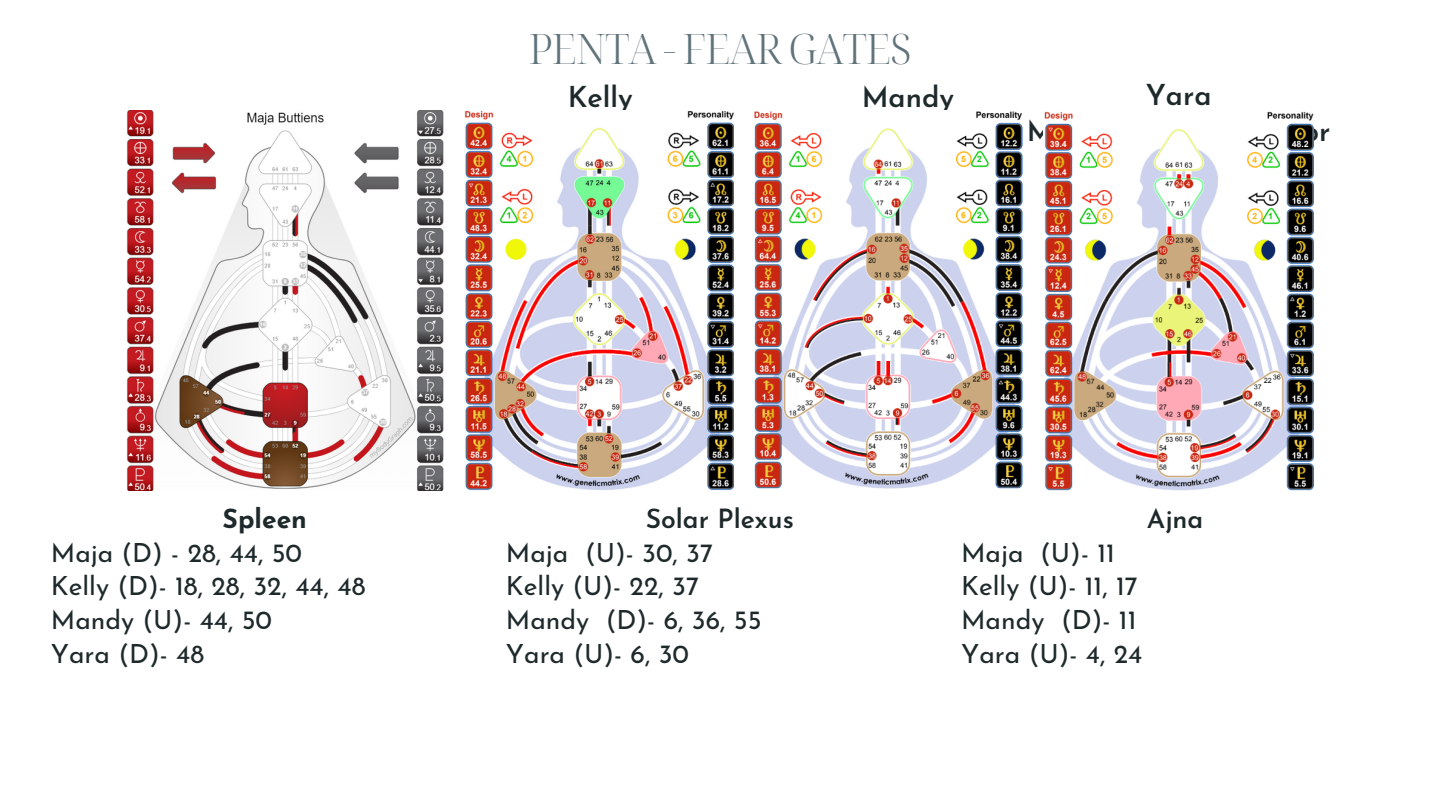
<style>
.page{position:relative;width:1440px;height:810px;background:#fff}
.page>*{position:absolute;margin:0;border:0;box-sizing:border-box;transform-origin:0 0}
.t1{font:300 42px "Noto Serif Display";letter-spacing:-.035em;color:#60737b}
.t2{font:600 28.7px "Josefin Sans";color:#1e292b}
.t3{font:26.5px "Josefin Sans";color:#1e292b}
.t4{font:600 26.5px "Josefin Sans";color:#1e292b}
.t5{font:700 26.5px "Josefin Sans";color:#1e292b}
</style>
<div class="page">
<img style="left:127px;top:111px;width:317px;height:379px">
<img style="left:464px;top:111px;width:270px;height:379px">
<img style="left:754px;top:111px;width:269px;height:378px">
<img style="left:1044px;top:111px;width:269px;height:379px">
<p class="t1" style="left:529px;top:19px;width:384px">PENTA - FEAR GATES</p>
<p class="t2" style="left:568px;top:85px;width:67px">Kelly</p>
<p class="t2" style="left:1146px;top:83px;width:67px">Yara</p>
<p class="t2" style="left:862px;top:85px;width:94px">Mandy</p>
<p class="t5" style="left:223px;top:508px;width:86px">Spleen</p>
<p class="t3" style="left:51px;top:542px;width:253px">Maja (D) - 28, 44, 50</p>
<p class="t3" style="left:51px;top:575px;width:316px">Kelly (D)- 18, 28, 32, 44, 48</p>
<p class="t3" style="left:51px;top:609px;width:223px">Mandy (U)- 44, 50</p>
<p class="t3" style="left:51px;top:643px;width:155px">Yara (D)- 48</p>
<p class="t4" style="left:646px;top:508px;width:150px">Solar Plexus</p>
<p class="t3" style="left:506px;top:542px;width:209px">Maja (U)- 30, 37</p>
<p class="t3" style="left:506px;top:575px;width:195px">Kelly (U)- 22, 37</p>
<p class="t3" style="left:506px;top:609px;width:257px">Mandy (D)- 6, 36, 55</p>
<p class="t3" style="left:506px;top:643px;width:185px">Yara (U)- 6, 30</p>
<p class="t4" style="left:1147px;top:508px;width:58px">Ajna</p>
<p class="t3" style="left:961px;top:542px;width:155px">Maja (U)- 11</p>
<p class="t3" style="left:961px;top:575px;width:178px">Kelly (U)- 11, 17</p>
<p class="t3" style="left:961px;top:609px;width:177px">Mandy (D)- 11</p>
<p class="t3" style="left:961px;top:643px;width:183px">Yara (U)- 4, 24</p>
</div>
